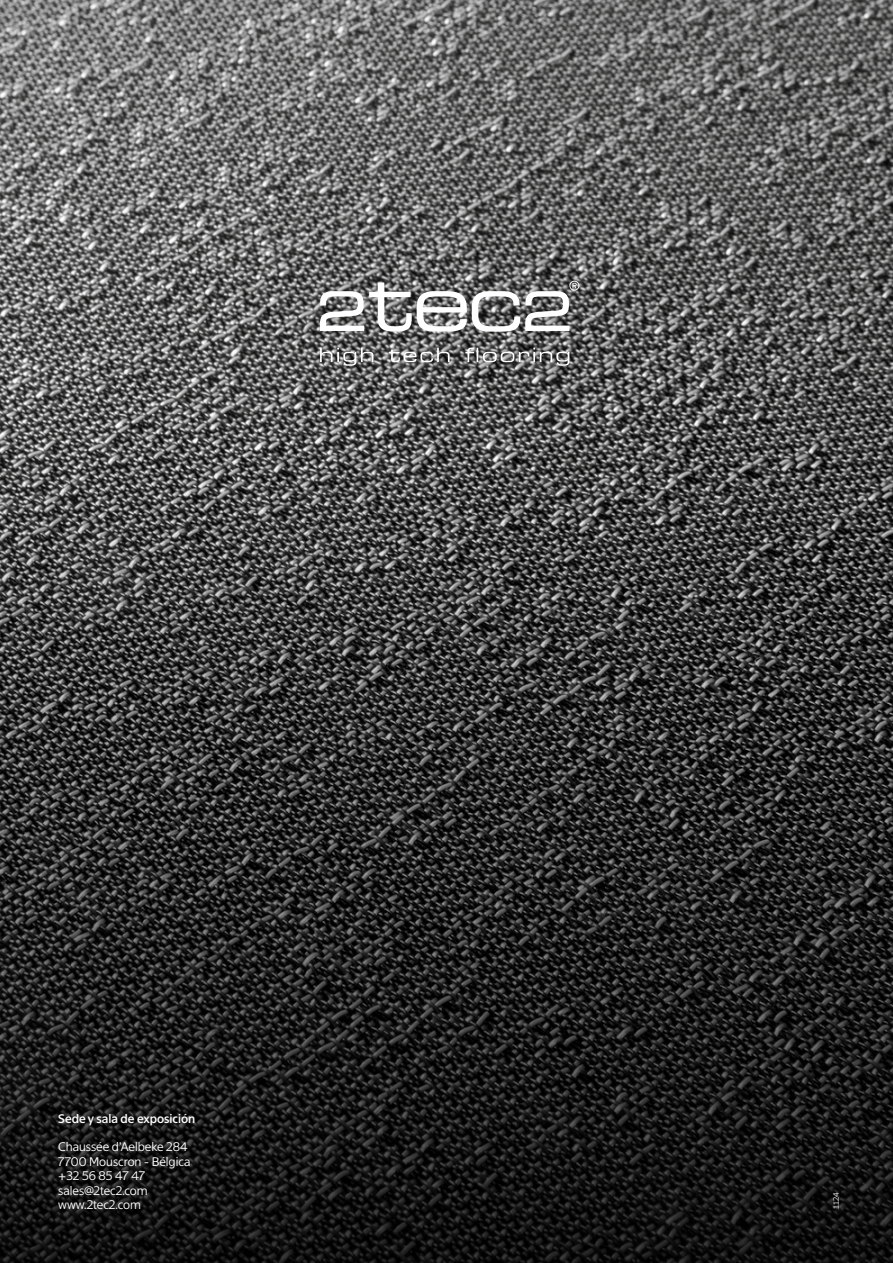
<style>
.page{position:relative;width:893px;height:1263px;background:#fff}
.page>*{position:absolute;margin:0;border:0;box-sizing:border-box;transform-origin:0 0}
.t1{font:12px/14.4px "Suisse Screen Monitor";color:#fff}
.t2{font:500 12px "Suisse Screen";color:#fff}
.t3{font:7.5px "Suisse Screen Monitor";color:#fff}
</style>
<div class="page">
<img style="left:0;top:0;width:893px;height:1263px">
<svg style="left:320px;top:281px;width:259px;height:85px"></svg>
<p class="t2" style="left:58px;top:1111px;width:139px">Sede y sala de exposición</p>
<p class="t1" style="left:58px;top:1140px;width:134px">Chaussée d’Aelbeke 284<br>7700 Mouscron - Bélgica +32 56 85 47 47 sales@2tec2.com www.2tec2.com</p>
<p class="t3" style="left:832px;top:1209px;width:18px;rotate:-90deg">1124</p>
</div>
